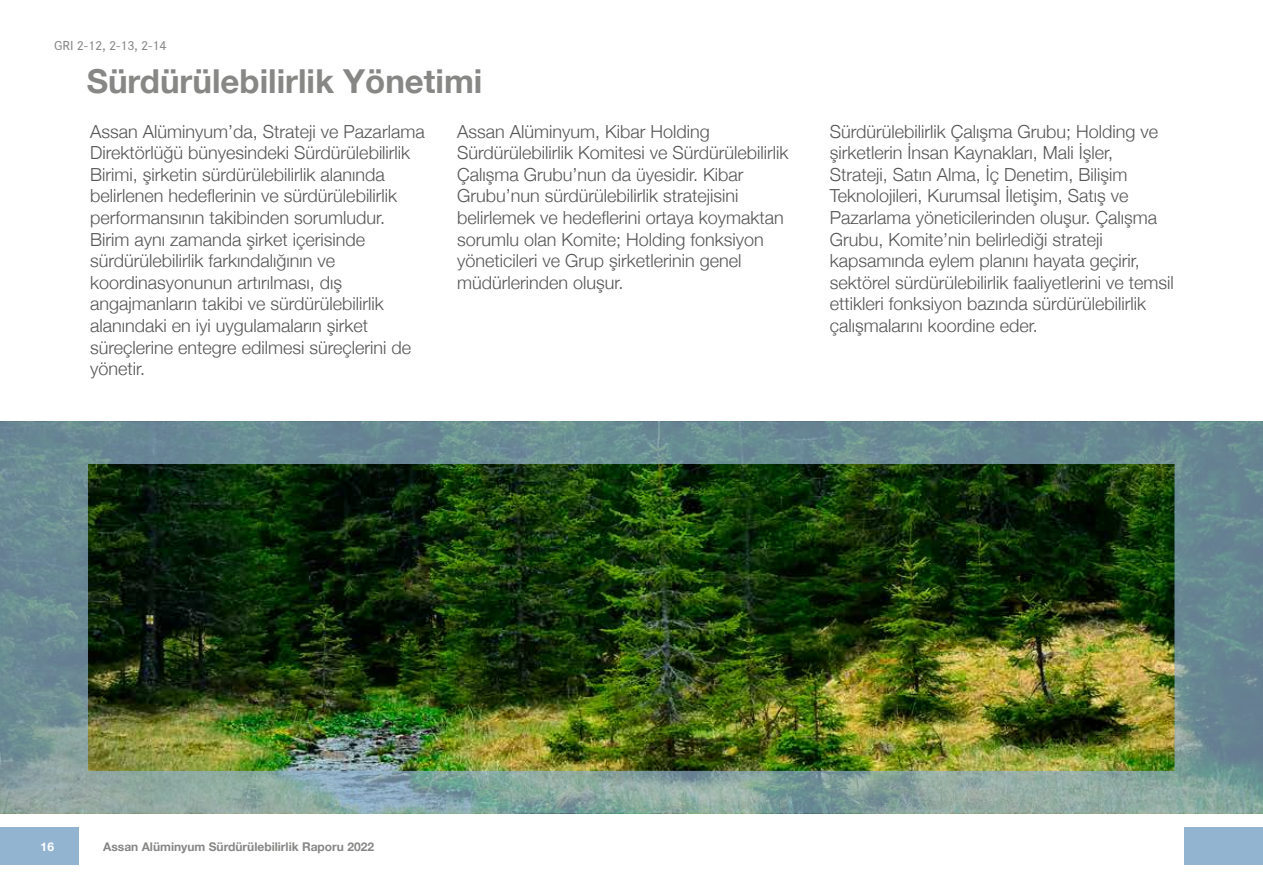
<style>
.page{position:relative;width:1263px;height:893px;background:#fff}
.page>*{position:absolute;margin:0;border:0;box-sizing:border-box;transform-origin:0 0}
.t1{font:700 33px "Helvetica Neue";color:#878786}
.t2{font:18px/21.6px "Helvetica Neue Light TB";color:#565656}
.t3{font:13.5px "Corporate S Medium";color:#878786}
.t4{font:700 12px "Helvetica Neue";color:#878786}
.t5{font:700 12px "Helvetica Neue";color:#fff}
</style>
<div class="page">
<div style="left:0;top:827px;width:78px;height:38px;background:#93b4d0"></div>
<div style="left:1185px;top:827px;width:78px;height:38px;background:#93b4d0"></div>
<img style="left:0;top:421px;width:1263px;height:393px">
<p class="t3" style="left:54px;top:38px;width:114px">GRI 2-12, 2-13, 2-14</p>
<h1 class="t1" style="left:87px;top:55px;width:397px">Sürdürülebilirlik Yönetimi</h1>
<p class="t2" style="left:90px;top:120px;width:336px">Assan Alüminyum’da, Strateji ve Pazarlama Direktörlüğü bünyesindeki Sürdürülebilirlik Birimi, şirketin sürdürülebilirlik alanında belirlenen hedeflerinin ve sürdürülebilirlik performansının takibinden sorumludur.<br>Birim aynı zamanda şirket içerisinde sürdürülebilirlik farkındalığının ve koordinasyonunun artırılması, dış angajmanların takibi ve sürdürülebilirlik alanındaki en iyi uygulamaların şirket süreçlerine entegre edilmesi süreçlerini de yönetir.</p>
<p class="t2" style="left:457px;top:120px;width:333px">Assan Alüminyum, Kibar Holding Sürdürülebilirlik Komitesi ve Sürdürülebilirlik Çalışma Grubu’nun da üyesidir. Kibar Grubu’nun sürdürülebilirlik stratejisini belirlemek ve hedeflerini ortaya koymaktan sorumlu olan Komite; Holding fonksiyon yöneticileri ve Grup şirketlerinin genel müdürlerinden oluşur.</p>
<p class="t2" style="left:830px;top:120px;width:346px">Sürdürülebilirlik Çalışma Grubu; Holding ve şirketlerin İnsan Kaynakları, Mali İşler, Strateji, Satın Alma, İç Denetim, Bilişim Teknolojileri, Kurumsal İletişim, Satış ve Pazarlama yöneticilerinden oluşur. Çalışma Grubu, Komite’nin belirlediği strateji kapsamında eylem planını hayata geçirir, sektörel sürdürülebilirlik faaliyetlerini ve temsil ettikleri fonksiyon bazında sürdürülebilirlik çalışmalarını koordine eder.</p>
<p class="t5" style="left:41px;top:837px;width:15px">16</p>
<p class="t4" style="left:103px;top:837px;width:272px">Assan Alüminyum Sürdürülebilirlik Raporu 2022</p>
</div>
